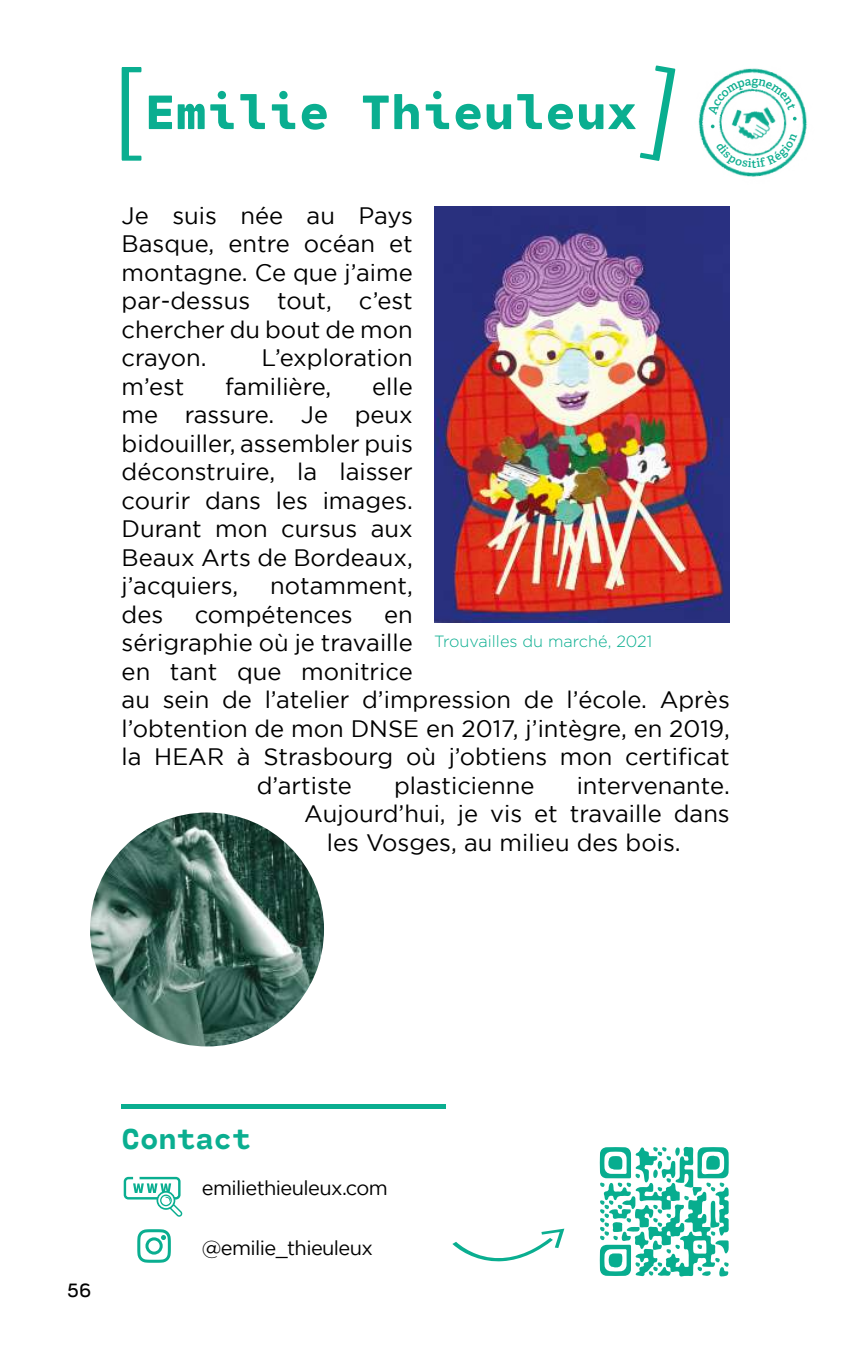
<style>
.page{position:relative;width:851px;height:1347px;background:#fff}
.page>*{position:absolute;margin:0;border:0;box-sizing:border-box;transform-origin:0 0}
.t1{font:800 50px "Cartograph CF";color:#0aae90}
.t2{font:800 30px "Cartograph CF";color:#0aae90}
.t3{font:23.75px/28.5px "Gotham";color:#000;text-align:justify}
.t4{font:20px "Gotham";letter-spacing:-.03em;color:#000}
.t5{font:20px "Cartograph CF";color:#000}
.t6{font:300 16.25px "Gotham";color:#0aae90}
</style>
<div class="page">
<img style="left:90px;top:812px;width:234px;height:234px;border-radius:117px">
<img style="left:434px;top:206px;width:295px;height:416px">
<svg style="left:137px;top:1229px;width:34px;height:33px"></svg>
<svg style="left:124px;top:1176px;width:58px;height:40px"></svg>
<svg style="left:122px;top:67px;width:19px;height:94px"></svg>
<div style="left:122px;top:1104px;width:323px;height:5px;background:#0aae90"></div>
<svg style="left:452px;top:1228px;width:112px;height:34px"></svg>
<svg style="left:639px;top:65px;width:36px;height:96px"></svg>
<svg style="left:599px;top:1146px;width:130px;height:130px"></svg>
<img style="left:698px;top:68px;width:110px;height:109px">
<img style="left:706px;top:76px;width:93px;height:93px">
<svg style="left:707px;top:78px;width:90px;height:90px"></svg>
<h1 class="t1" style="left:145px;top:70px;width:493px">Emilie Thieuleux</h1>
<p class="t3" style="left:122px;top:200px;width:293px">Je suis née au Pays Basque, entre océan et montagne. Ce que j’aime par-dessus tout, c’est chercher du bout de mon crayon.</p>
<p class="t3" style="left:261px;top:343px;width:153px">L’exploration</p>
<p class="t3" style="left:122px;top:371px;width:64px">m’est</p>
<p class="t3" style="left:225px;top:371px;width:108px">familière,</p>
<p class="t3" style="left:122px;top:371px;width:293px;text-indent:250px">elle me rassure. Je peux bidouiller, assembler puis déconstruire, la laisser courir dans les images.<br>Durant mon cursus aux Beaux Arts de Bordeaux, j’acquiers,</p>
<p class="t3" style="left:270px;top:571px;width:144px">notamment,</p>
<p class="t3" style="left:122px;top:599px;width:43px">des</p>
<p class="t3" style="left:195px;top:599px;width:159px">compétences</p>
<p class="t3" style="left:384px;top:599px;width:30px">en</p>
<p class="t3" style="left:122px;top:628px;width:292px">sérigraphie où je travaille</p>
<p class="t3" style="left:122px;top:656px;width:292px">en tant que monitrice</p>
<p class="t3" style="left:122px;top:685px;width:609px">au sein de l’atelier d’impression de l’école. Après</p>
<p class="t3" style="left:122px;top:713px;width:609px">l’obtention de mon DNSE en 2017, j’intègre, en 2019,</p>
<p class="t3" style="left:122px;top:742px;width:609px">la HEAR à Strasbourg où j’obtiens mon certificat</p>
<p class="t3" style="left:257px;top:770px;width:97px">d’artiste</p>
<p class="t3" style="left:394px;top:770px;width:142px">plasticienne</p>
<p class="t3" style="left:576px;top:770px;width:154px">intervenante.</p>
<p class="t3" style="left:304px;top:799px;width:427px">Aujourd’hui, je vis et travaille dans</p>
<p class="t3" style="left:327px;top:827px;width:355px">les Vosges, au milieu des bois.</p>
<p class="t6" style="left:434px;top:632px;width:220px">Trouvailles du marché, 2021</p>
<p class="t5" style="left:67px;top:1273px;width:26px">56</p>
<p class="t2" style="left:122px;top:1114px;width:131px">Contact</p>
<p class="t4" style="left:202px;top:1176px;width:187px">emiliethieuleux.com</p>
<p class="t4" style="left:202px;top:1236px;width:173px">@emilie_thieuleux</p>
</div>
